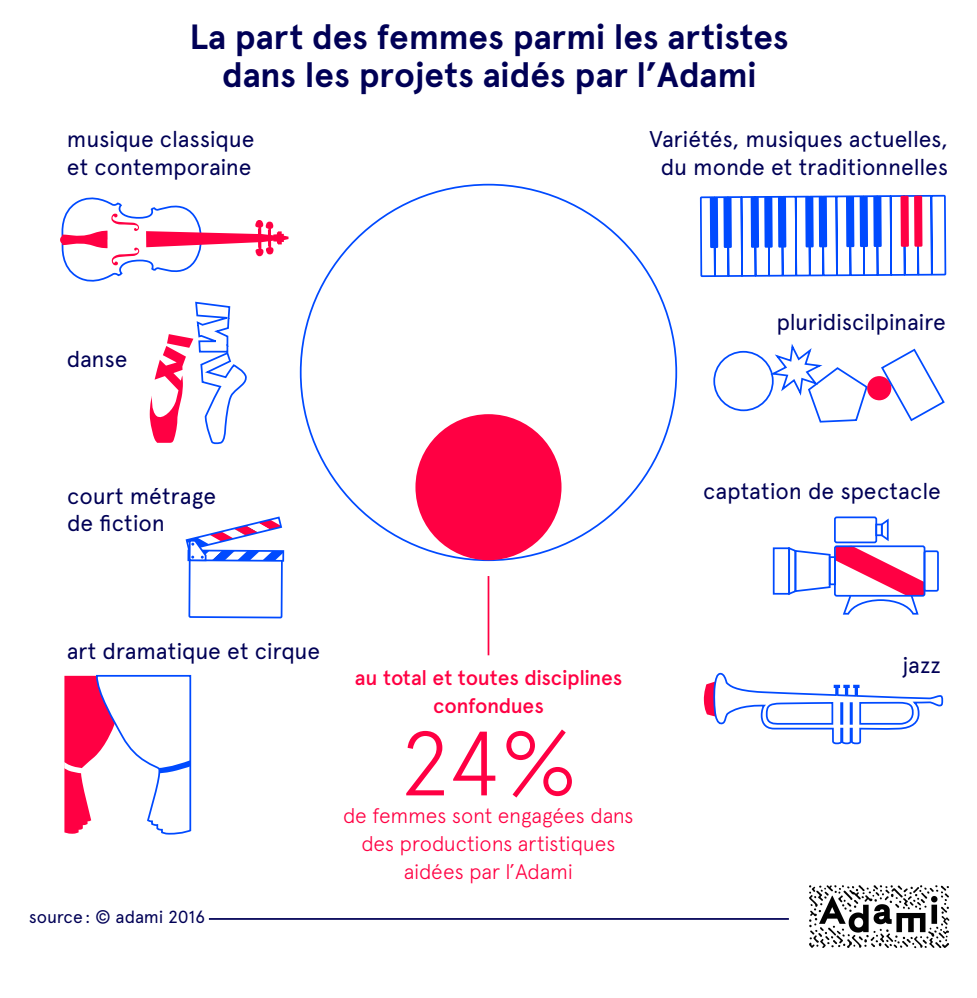
<style>
.page{position:relative;width:977px;height:998px;background:#fff}
.page>*{position:absolute;margin:0;border:0;box-sizing:border-box;transform-origin:0 0}
.t1{font:300 91px "Apercu";color:#ff0043}
.t2{font:700 35px/38.5px "Apercu";letter-spacing:-.005em;color:#000056;text-align:center}
.t3{font:22.75px/27.3px "Apercu";letter-spacing:-.01em;color:#000056}
.t4{font:300 21px/28px "Apercu";letter-spacing:-.015em;color:#ff0043;text-align:center}
.t5{font:500 21px/28px "Apercu";letter-spacing:-.015em;color:#ff0043;text-align:center}
.t6{font:17.5px "Apercu";letter-spacing:-.01em;color:#000056}
</style>
<div class="page">
<hr style="left:209px;top:918px;width:580px;height:1px;background:#000056">
<svg style="left:188px;top:562px;width:96px;height:358px"></svg>
<svg style="left:185px;top:516px;width:100px;height:46px"></svg>
<svg style="left:60px;top:197px;width:228px;height:248px"></svg>
<svg style="left:64px;top:674px;width:128px;height:161px"></svg>
<svg style="left:699px;top:194px;width:248px;height:551px"></svg>
<div style="left:709px;top:197px;width:9px;height:51px;background:#004aff"></div>
<div style="left:723px;top:197px;width:8px;height:51px;background:#004aff"></div>
<div style="left:750px;top:197px;width:9px;height:51px;background:#004aff"></div>
<div style="left:764px;top:196px;width:8px;height:52px;background:#004aff"></div>
<div style="left:778px;top:196px;width:8px;height:51px;background:#004aff"></div>
<div style="left:805px;top:196px;width:8px;height:51px;background:#004aff"></div>
<div style="left:818px;top:196px;width:9px;height:51px;background:#004aff"></div>
<div style="left:846px;top:196px;width:8px;height:51px;background:#004aff"></div>
<div style="left:859px;top:196px;width:9px;height:51px;background:#004aff"></div>
<div style="left:873px;top:196px;width:8px;height:51px;background:#004aff"></div>
<div style="left:900px;top:196px;width:8px;height:51px;background:#ff0043;border-radius:2px"></div>
<div style="left:914px;top:196px;width:8px;height:51px;background:#ff0043;border-radius:2px"></div>
<div style="left:713px;top:351px;width:60px;height:60px;border:2px solid #004aff;border-radius:50%"></div>
<svg style="left:767px;top:341px;width:102px;height:82px"></svg>
<div style="left:867px;top:376px;width:24px;height:24px;background:#ff0043;border-radius:50%"></div>
<svg style="left:879px;top:347px;width:67px;height:75px"></svg>
<div style="left:415px;top:414px;width:146px;height:146px;background:#ff0043;border-radius:50%"></div>
<hr style="left:487px;top:576px;width:2px;height:79px;background:#ff0043">
<img style="left:780px;top:885px;width:170px;height:64px">
<h2 class="t2" style="left:190px;top:17px;width:600px">La part des femmes parmi les artistes dans les projets aidés par l’Adami</h2>
<p class="t3" style="left:67px;top:126px;width:189px">musique classique et contemporaine</p>
<p class="t3" style="left:649px;top:126px;width:300px;text-align:center">Variétés, musiques actuelles, du monde et traditionnelles</p>
<p class="t3" style="left:67px;top:345px;width:62px">danse</p>
<p class="t3" style="left:67px;top:482px;width:151px">court métrage de fiction</p>
<p class="t3" style="left:67px;top:637px;width:255px">art dramatique et cirque</p>
<p class="t6" style="left:29px;top:906px;width:178px">source: © adami 2016</p>
<p class="t5" style="left:355px;top:664px;width:269px">au total et toutes disciplines confondues</p>
<h1 class="t1" style="left:399px;top:709px;width:180px">24%</h1>
<p class="t4" style="left:361px;top:829px;width:256px">des productions artistiques aidées par l’Adami</p>
<p class="t4" style="left:343px;top:801px;width:292px">de femmes sont engagées dans</p>
<p class="t3" style="left:776px;top:308px;width:171px">pluridiscilpinaire</p>
<p class="t3" style="left:703px;top:477px;width:239px">captation de spectacle</p>
<p class="t3" style="left:902px;top:651px;width:40px">jazz</p>
</div>
